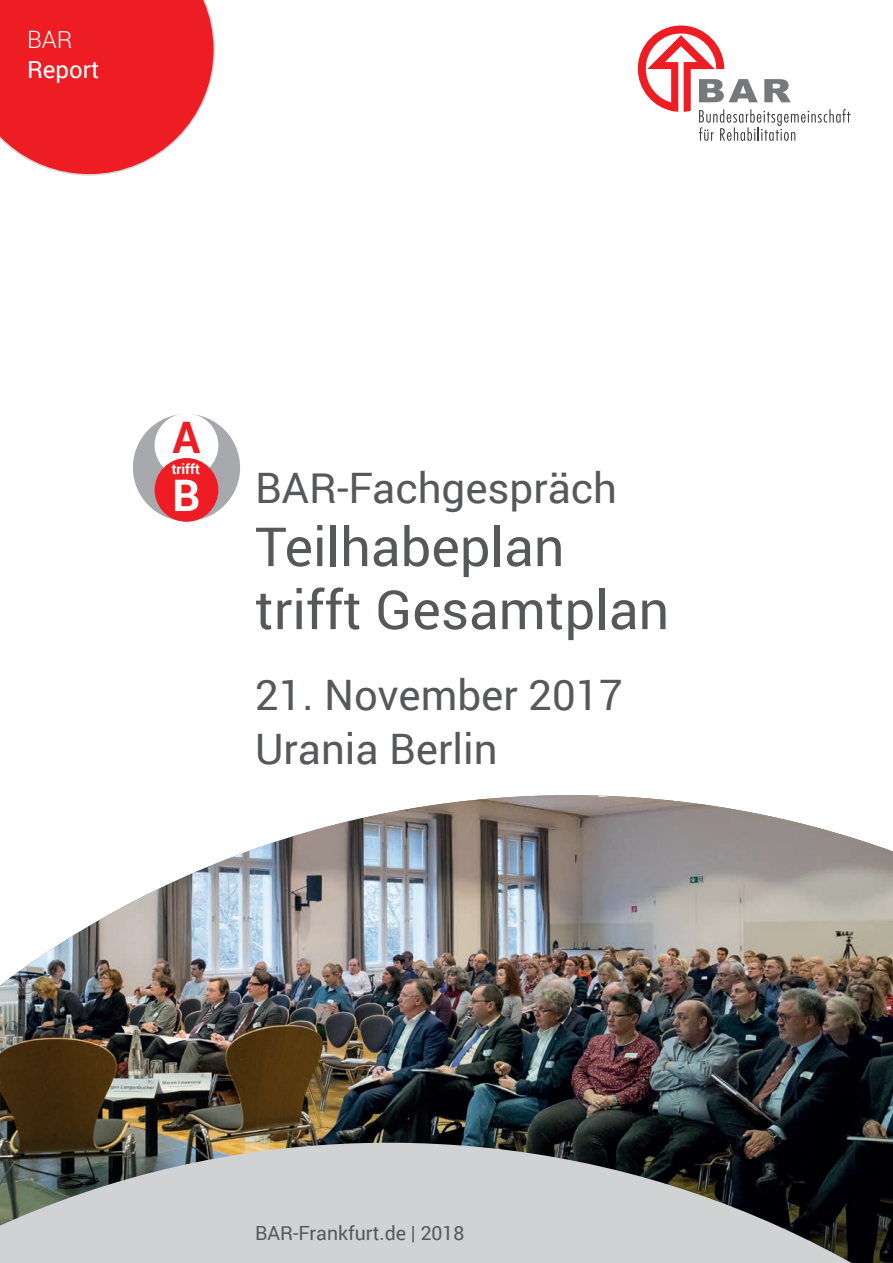
<style>
.page{position:relative;width:893px;height:1263px;background:#fff}
.page>*{position:absolute;margin:0;border:0;box-sizing:border-box;transform-origin:0 0}
.t1{font:54px/63px "Roboto";color:#57585a}
.t2{font:700 43.5px "Roboto";color:#ee1d23}
.t3{font:700 43.5px "Roboto";color:#fff}
.t4{font:42px/54px "Roboto";color:#57585a}
.t5{font:24px "Roboto";color:#fff}
.t6{font:300 24px "Roboto";color:#fff}
.t7{font:19.5px "Roboto";color:#57585a}
.t8{font:700 13.95px "Roboto";color:#fff}
</style>
<div class="page">
<img style="left:0;top:795px;width:893px;height:348px">
<svg style="left:0;top:1143px;width:893px;height:120px;background:#9a9c9c"></svg>
<svg style="left:638px;top:26px;width:212px;height:115px"></svg>
<svg style="left:0;top:0;width:215px;height:176px;background:#ef3b40"></svg>
<div style="left:133px;top:414px;width:107px;height:107px;background:#a8a9ad;border-radius:50%"></div>
<svg style="left:155px;top:414px;width:63px;height:108px;background:#ef8d90"></svg>
<p class="t6" style="left:27px;top:23px;width:47px">BAR</p>
<p class="t5" style="left:27px;top:52px;width:74px">Report</p>
<p class="t2" style="left:172px;top:407px;width:29px">A</p>
<p class="t3" style="left:172px;top:465px;width:29px">B</p>
<p class="t8" style="left:172px;top:460px;width:30px">trifft</p>
<p class="t4" style="left:255px;top:460px;width:363px">BAR-Fachgespräch</p>
<p class="t1" style="left:255px;top:513px;width:416px">Teilhabeplan trifft Gesamtplan</p>
<p class="t4" style="left:255px;top:667px;width:369px">21. November 2017<br>Urania Berlin</p>
<p class="t7" style="left:255px;top:1219px;width:211px">BAR-Frankfurt.de | 2018</p>
</div>
